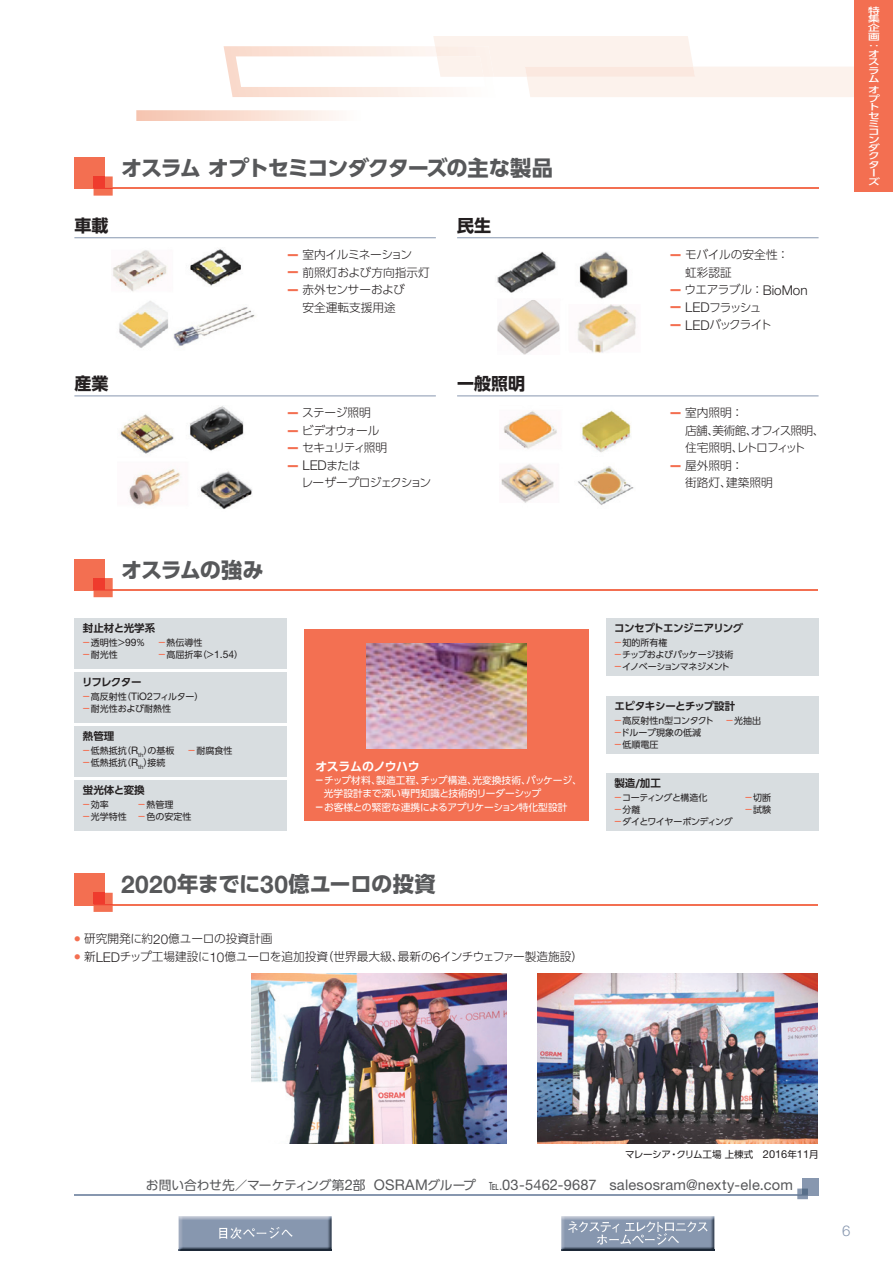
<style>
.page{position:relative;width:893px;height:1263px;background:#fff}
.page>*{position:absolute;margin:0;border:0;box-sizing:border-box;transform-origin:0 0}
.t1{font:700 21.3px "UD Shin Go Pro";letter-spacing:-.045em;color:#57585a}
.t2{font:700 21.3px "UD Shin Go Pro";letter-spacing:-.015em;color:#57585a}
.t3{font:700 16.95px "UD Shin Go Pro";color:#231f20}
.t4{font:300 14.85px "Helvetica Neue";color:#8797af}
.t5{font:14.7px "Helvetica Neue";letter-spacing:.015em;color:#57585a}
.t6{font:300 13.5px "Helvetica Neue";color:#231f20}
.t7{font:700 12px "UD Shin Go Pro De";letter-spacing:-.035em;color:#fff}
.t8{font:300 11.7px/17.5px "UD Shin Go Pro";color:#231f20}
.t9{font:300 11.7px "UD Shin Go Pro";letter-spacing:-.03em;color:#231f20}
.t10{font:300 11.7px/17.5px "UD Shin Go Pro";letter-spacing:-.065em;color:#231f20}
.t11{font:300 11.7px "UD Shin Go Pro";letter-spacing:-.12em;color:#231f20}
.t12{font:300 11.7px "UD Shin Go Pro";letter-spacing:-.05em;color:#231f20}
.t13{font:700 10.5px "UD Shin Go Pro De";letter-spacing:-.035em;color:#231f20}
.t14{font:700 10.5px "UD Shin Go Pro De";color:#231f20}
.t15{font:9.75px "UD Shin Go Pro";letter-spacing:-.005em;color:#fff}
.t16{font:9.75px "UD Shin Go Pro";letter-spacing:-.03em;color:#fff}
.t17{font:9.6px "UD Shin Go Pro";letter-spacing:-.035em;color:#231f20}
.t18{font:9px/12px "UD Shin Go Pro";color:#231f20}
.t19{font:9px/12px "UD Shin Go Pro";letter-spacing:-.045em;color:#231f20}
.t20{font:9px/12px "UD Shin Go Pro";letter-spacing:-.05em;color:#231f20}
.t21{font:500 8.7px/8.2px "UD Shin Go Pro";color:#fff;scale:1.33 1}
.s1{font-family:"UD Shin Go Pro";font-size:11.7px}
.s2{font-family:"UD Shin Go Pro De";font-weight:700;color:#f36f51}
.s3{font-family:"Helvetica Neue LT Std";font-size:10.35px}
.s4{font-family:"UD Shin Go Pro De";font-weight:700}
.s5{font-family:"Helvetica Neue";font-size:24.45px}
.s6{font-family:"Helvetica Neue";font-size:13.5px}
.s7{font-family:"Helvetica Neue LT Std";font-size:12.15px}
.s8{font-family:"Helvetica Neue";font-size:10.95px}
.s9{font-family:"UD Shin Go Pro";font-size:12.75px}
.s10{font-family:"UD Shin Go Pro";font-size:10.2px}
.s11{font-size:11.7px}
</style>
<div class="page">
<svg style="left:224px;top:36px;width:631px;height:61px"></svg>
<div style="left:435px;top:46px;width:59px;height:31px;background:#fcf2ec"></div>
<img style="left:561px;top:1216px;width:153px;height:34px">
<img style="left:568px;top:1221px;width:140px;height:12px">
<img style="left:597px;top:1233px;width:82px;height:12px">
<img style="left:179px;top:1216px;width:153px;height:34px">
<img style="left:219px;top:1227px;width:74px;height:12px">
<hr style="left:74px;top:188px;width:745px;height:1px;background:#f36f51">
<div style="left:74px;top:157px;width:31px;height:31px;background:#f36f51"></div>
<svg style="left:94px;top:176px;width:19px;height:20px"></svg>
<div style="left:94px;top:176px;width:11px;height:12px;background:#ef3b2d"></div>
<hr style="left:74px;top:589px;width:744px;height:1px;background:#f36f51">
<div style="left:74px;top:559px;width:31px;height:30px;background:#f36f51"></div>
<svg style="left:94px;top:578px;width:19px;height:19px"></svg>
<div style="left:94px;top:578px;width:11px;height:11px;background:#ef3b2d"></div>
<hr style="left:74px;top:904px;width:744px;height:1px;background:#f36f51">
<div style="left:74px;top:874px;width:31px;height:30px;background:#f36f51"></div>
<svg style="left:94px;top:893px;width:19px;height:19px"></svg>
<div style="left:94px;top:893px;width:11px;height:11px;background:#ef3b2d"></div>
<hr style="left:74px;top:237px;width:362px;height:1px;background:#8797af">
<hr style="left:74px;top:395px;width:362px;height:1px;background:#8797af">
<hr style="left:457px;top:237px;width:362px;height:1px;background:#8797af">
<hr style="left:457px;top:395px;width:362px;height:1px;background:#8797af">
<img style="left:113px;top:249px;width:143px;height:99px">
<img style="left:120px;top:406px;width:132px;height:103px">
<img style="left:501px;top:410px;width:133px;height:95px">
<img style="left:496px;top:251px;width:140px;height:102px">
<img style="left:537px;top:974px;width:281px;height:170px">
<div style="left:304px;top:629px;width:285px;height:191px;background:#f37052"></div>
<div style="left:74px;top:618px;width:213px;height:51px;background:#d8dde0"></div>
<div style="left:74px;top:672px;width:213px;height:51px;background:#d8dde0"></div>
<div style="left:74px;top:726px;width:213px;height:51px;background:#d8dde0"></div>
<div style="left:74px;top:780px;width:213px;height:51px;background:#d8dde0"></div>
<div style="left:606px;top:618px;width:213px;height:58px;background:#d8dde0"></div>
<div style="left:606px;top:696px;width:213px;height:57px;background:#d8dde0"></div>
<div style="left:606px;top:774px;width:213px;height:57px;background:#d8dde0"></div>
<img style="left:367px;top:643px;width:159px;height:106px">
<hr style="left:74px;top:1194px;width:745px;height:1px;background:#8797af">
<div style="left:802px;top:1178px;width:17px;height:17px;background:#8797af"></div>
<svg style="left:797px;top:1195px;width:11px;height:4px"></svg>
<svg style="left:797px;top:1188px;width:11px;height:7px"></svg>
<img style="left:497px;top:299px;width:63px;height:56px">
<img style="left:508px;top:299px;width:52px;height:1px">
<img style="left:252px;top:974px;width:255px;height:170px">
<div style="left:855px;top:0;width:38px;height:191px;background:#f36f51"></div>
<h1 class="t1" style="left:121px;top:151px;width:433px">オスラムオプトセミコンダクターズの主な製品</h1>
<h2 class="t3" style="left:74px;top:212px;width:36px">車載</h2>
<p class="t9" style="left:287px;top:245px;width:127px"><sup>■</sup> 室内イルミネーション</p>
<p class="t8" style="left:287px;top:263px;width:144px"><sup>■</sup> 前照灯および方向指示灯</p>
<p class="t8" style="left:287px;top:280px;width:119px;text-align:center"><sup>■</sup> 赤外センサーおよび安全運転支援用途</p>
<h2 class="t3" style="left:457px;top:212px;width:36px">民生</h2>
<h2 class="t3" style="left:74px;top:370px;width:36px">産業</h2>
<p class="t9" style="left:287px;top:403px;width:85px"><sup>■</sup> ステージ照明</p>
<p class="t12" style="left:287px;top:421px;width:94px"><sup>■</sup> ビデオウォール</p>
<p class="t11" style="left:287px;top:438px;width:102px"><sup>■</sup> セキュリティ照明</p>
<h3 class="t6" style="left:287px;top:457px;width:75px"><sup>■</sup> LED<span class="s1">または</span></h3>
<p class="t10" style="left:302px;top:474px;width:131px">レーザープロジェクション</p>
<h2 class="t3" style="left:457px;top:370px;width:70px">一般照明</h2>
<h1 class="t1" style="left:121px;top:552px;width:144px">オスラムの強み</h1>
<p class="t14" style="left:83px;top:619px;width:74px">封止材と光学系</p>
<p class="t18" style="left:82px;top:636px;width:65px"><span class="s2">－</span>透明性＞<span class="s3">99</span>％<span class="s2">－</span>耐光性</p>
<p class="t18" style="left:157px;top:636px;width:87px"><span class="s2">－</span>熱伝導性<br><span class="s2">－</span>高屈折率（＞<span class="s3">1.54</span>）</p>
<p class="t13" style="left:82px;top:673px;width:61px">リフレクター</p>
<p class="t18" style="left:82px;top:690px;width:123px"><span class="s2">－</span>高反射性（<span class="s3">TiO2</span>フィルター）<span class="s2">－</span>耐光性および耐熱性</p>
<p class="t13" style="left:83px;top:727px;width:33px">熱管理</p>
<p class="t18" style="left:82px;top:744px;width:94px"><span class="s2">－</span>低熱抵抗（<span class="s3">R</span><sub>th</sub>）の基板<span class="s2">－</span>低熱抵抗（<span class="s3">R</span><sub>th</sub>）接続</p>
<p class="t18" style="left:187px;top:744px;width:47px"><span class="s2">－</span>耐腐食性</p>
<p class="t13" style="left:83px;top:781px;width:63px">蛍光体と変換</p>
<p class="t18" style="left:82px;top:798px;width:47px"><span class="s2">－</span>効率<br><span class="s2">－</span>光学特性</p>
<p class="t18" style="left:137px;top:798px;width:56px"><span class="s2">－</span>熱管理<br><span class="s2">－</span>色の安定性</p>
<h3 class="t7" style="left:315px;top:757px;width:106px">オスラムのノウハウ</h3>
<p class="t15" style="left:314px;top:772px;width:269px"><span class="s4">－</span>チップ材料、製造工程、チップ構造、光変換技術、パッケージ、</p>
<p class="t15" style="left:324px;top:786px;width:219px">光学設計まで深い専門知識と技術的リーダーシップ</p>
<p class="t16" style="left:314px;top:799px;width:255px"><span class="s4">－</span>お客様との緊密な連携によるアプリケーション特化型設計</p>
<h1 class="t2" style="left:121px;top:867px;width:316px"><span class="s5">2020</span>年までに<span class="s5">30</span>億ユーロの投資</h1>
<p class="t8" style="left:74px;top:930px;width:200px"><sup>●</sup> 研究開発に約<span class="s6">20</span>億ユーロの投資計画</p>
<p class="t8" style="left:74px;top:947px;width:510px"><sup>●</sup> 新<span class="s6">LED</span>チップ工場建設に<span class="s6">10</span>億ユーロを追加投資（世界最大級、最新の<span class="s6">6</span>インチウェファー製造施設）</p>
<p class="t8" style="left:685px;top:245px;width:105px;text-indent:-15px"><sup>■</sup> モバイルの安全性：虹彩認証</p>
<p class="t9" style="left:670px;top:280px;width:139px"><sup>■</sup> ウエアラブル：<span class="s6">BioMon</span></p>
<p class="t9" style="left:670px;top:298px;width:93px"><sup>■</sup> <span class="s6">LED</span>フラッシュ</p>
<p class="t9" style="left:670px;top:315px;width:104px"><sup>■</sup> <span class="s6">LED</span>バックライト</p>
<p class="t10" style="left:685px;top:404px;width:141px;text-indent:-15px"><sup>■</sup> 室内照明：<br>店舗、美術館、オフィス照明、住宅照明、レトロフィット</p>
<p class="t8" style="left:685px;top:456px;width:89px;text-indent:-15px"><sup>■</sup> 屋外照明：<br>街路灯、建築照明</p>
<p class="t13" style="left:614px;top:619px;width:131px">コンセプトエンジニアリング</p>
<p class="t19" style="left:613px;top:636px;width:122px"><span class="s2">－</span>知的所有権<br><span class="s2">－</span>チップおよびパッケージ技術<span class="s2">－</span>イノベーションマネジメント</p>
<p class="t13" style="left:614px;top:697px;width:122px">エピタキシーとチップ設計</p>
<p class="t18" style="left:613px;top:714px;width:102px"><span class="s2">－</span>高反射性<span class="s3">n</span>型コンタクト<span class="s2">－</span>ドループ現象の低減<br><span class="s2">－</span>低順電圧</p>
<p class="t13" style="left:614px;top:775px;width:48px">製造<span class="s7">/</span>加工</p>
<p class="t20" style="left:613px;top:791px;width:121px"><span class="s2">－</span>コーティングと構造化<br><span class="s2">－</span>分離<br><span class="s2">－</span>ダイとワイヤーポンディング</p>
<p class="t18" style="left:725px;top:714px;width:38px"><span class="s2">－</span>光抽出</p>
<p class="t18" style="left:744px;top:791px;width:29px"><span class="s2">－</span>切断<span class="s2">－</span>試験</p>
<p class="t21" style="left:868px;top:6px;width:10px">特集企画：オスラム</p>
<p class="t21" style="left:868px;top:85px;width:10px">オプトセミコンダクターズ</p>
<p class="t17" style="left:625px;top:1146px;width:195px">マレーシア・クリム工場上棟式　<span class="s8">2016</span>年<span class="s8">11</span>月</p>
<h3 class="t5" style="left:146px;top:1176px;width:649px"><span class="s9">お問い合わせ先／マーケティング第</span>2<span class="s9">部</span> OSRAM<span class="s9">グループ　</span><span class="s10">℡</span><span class="s11">.</span>03-5462-9687 salesosram@nexty-ele.com</h3>
<h3 class="t4" style="left:842px;top:1222px;width:10px">6</h3>
</div>
